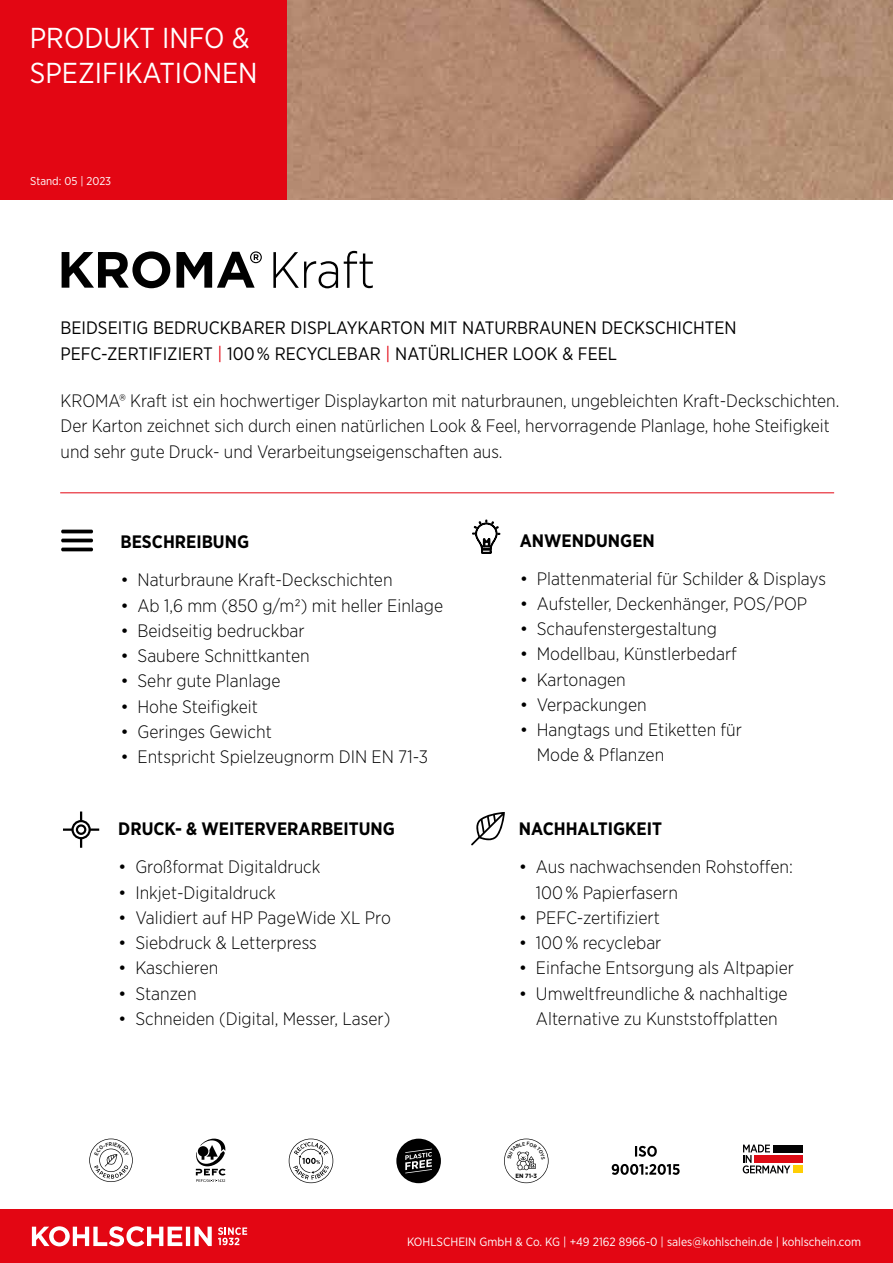
<style>
.page{position:relative;width:893px;height:1263px;background:#fff}
.page>*{position:absolute;margin:0;border:0;box-sizing:border-box;transform-origin:0 0}
.t1{font:28.8px/34.5px "Gotham Narrow";color:#fff}
.t2{font:300 18px/25.2px "Gotham Narrow";color:#000}
.t3{font:18px/25.5px "Gotham Narrow";color:#000}
.t4{font:700 18px "Gotham Narrow";color:#000}
.t5{font:12px "Gotham Narrow";color:#fff}
.t6{font:11.4px "Gotham Narrow";color:#fff}
.t7{font:700 6.15px "Gotham Narrow";color:#000;scale:1.06 1}
.s1{color:#e30613}
.s2{font-family:"Gotham"}
</style>
<div class="page">
<img style="left:286px;top:0;width:607px;height:200px">
<div style="left:0;top:1209px;width:893px;height:54px;background:#e30613"></div>
<div style="left:0;top:0;width:286px;height:200px;background:#e30613"></div>
<svg style="left:62px;top:251px;width:108px;height:37px"></svg>
<svg style="left:177px;top:251px;width:85px;height:37px"></svg>
<svg style="left:273px;top:252px;width:65px;height:36px"></svg>
<svg style="left:344px;top:251px;width:29px;height:37px"></svg>
<svg style="left:32px;top:1226px;width:180px;height:20px"></svg>
<svg style="left:218px;top:1227px;width:29px;height:18px"></svg>
<svg style="left:612px;top:1164px;width:68px;height:11px"></svg>
<svg style="left:635px;top:1146px;width:22px;height:11px"></svg>
<div style="left:773px;top:1144px;width:30px;height:8px;background:#020203"></div>
<div style="left:754px;top:1155px;width:49px;height:8px;background:#dd0b15"></div>
<div style="left:793px;top:1165px;width:10px;height:8px;background:#ffce05"></div>
<svg style="left:743px;top:1144px;width:47px;height:29px"></svg>
<svg style="left:196px;top:1138px;width:30px;height:44px"></svg>
<svg style="left:289px;top:1138px;width:44px;height:45px"></svg>
<div style="left:396px;top:1139px;width:45px;height:44px;background:#000;border-radius:50%"></div>
<svg style="left:405px;top:1148px;width:27px;height:25px"></svg>
<svg style="left:472px;top:519px;width:29px;height:35px"></svg>
<hr style="left:61px;top:530px;width:32px;height:3px;background:#000;border-radius:2px">
<hr style="left:61px;top:539px;width:32px;height:3px;background:#000;border-radius:2px">
<hr style="left:61px;top:548px;width:32px;height:3px;background:#000;border-radius:2px">
<hr style="left:63px;top:828px;width:36px;height:3px;background:#000">
<hr style="left:80px;top:811px;width:2px;height:37px;background:#000">
<svg style="left:70px;top:819px;width:22px;height:21px"></svg>
<hr style="left:60px;top:492px;width:774px;height:1px;background:#e30613">
<svg style="left:471px;top:812px;width:34px;height:33px"></svg>
<svg style="left:89px;top:1138px;width:44px;height:44px"></svg>
<svg style="left:504px;top:1138px;width:45px;height:45px"></svg>
<h1 class="t1" style="left:30px;top:20px;width:229px">PRODUKT INFO &amp;<br>SPEZIFIKATIONEN</h1>
<p class="t6" style="left:30px;top:174px;width:82px">Stand: 05 | 2023</p>
<p class="t3" style="left:61px;top:315px;width:678px">BEIDSEITIG BEDRUCKBARER DISPLAYKARTON MIT NATURBRAUNEN DECKSCHICHTEN<br>PEFC-ZERTIFIZIERT <span class="s1">|</span> 100 % RECYCLEBAR <span class="s1">|</span> NATÜRLICHER LOOK &amp; FEEL</p>
<p class="t2" style="left:61px;top:387px;width:780px">KROMA® Kraft ist ein hochwertiger Displaykarton mit naturbraunen, ungebleichten Kraft-Deckschichten.<br>Der Karton zeichnet sich durch einen natürlichen Look &amp; Feel, hervorragende Planlage, hohe Steifigkeit und sehr gute Druck- und Verarbeitungseigenschaften aus.</p>
<p class="t4" style="left:120px;top:530px;width:130px">BESCHREIBUNG</p>
<p class="t2" style="left:120px;top:567px;width:274px"><span class="s2">•</span> Naturbraune Kraft-Deckschichten</p>
<p class="t2" style="left:120px;top:592px;width:324px"><span class="s2">•</span> Ab 1,6 mm (850 g/m2) mit heller Einlage</p>
<p class="t2" style="left:120px;top:618px;width:186px"><span class="s2">•</span> Beidseitig bedruckbar</p>
<p class="t2" style="left:120px;top:643px;width:191px"><span class="s2">•</span> Saubere Schnittkanten</p>
<p class="t2" style="left:120px;top:668px;width:162px"><span class="s2">•</span> Sehr gute Planlage</p>
<p class="t2" style="left:120px;top:693px;width:139px"><span class="s2">•</span> Hohe Steifigkeit</p>
<p class="t2" style="left:120px;top:719px;width:153px"><span class="s2">•</span> Geringes Gewicht</p>
<p class="t2" style="left:120px;top:744px;width:309px"><span class="s2">•</span> Entspricht Spielzeugnorm DIN EN 71-3</p>
<p class="t4" style="left:118px;top:817px;width:278px">DRUCK- &amp; WEITERVERARBEITUNG</p>
<p class="t2" style="left:118px;top:854px;width:204px"><span class="s2">•</span> Großformat Digitaldruck</p>
<p class="t2" style="left:118px;top:879px;width:159px"><span class="s2">•</span> Inkjet-Digitaldruck</p>
<p class="t2" style="left:118px;top:904px;width:274px"><span class="s2">•</span> Validiert auf HP PageWide XL Pro</p>
<p class="t2" style="left:118px;top:930px;width:200px"><span class="s2">•</span> Siebdruck &amp; Letterpress</p>
<p class="t2" style="left:118px;top:955px;width:102px"><span class="s2">•</span> Kaschieren</p>
<p class="t2" style="left:118px;top:980px;width:80px"><span class="s2">•</span> Stanzen</p>
<p class="t2" style="left:118px;top:1006px;width:273px"><span class="s2">•</span> Schneiden (Digital, Messer, Laser)</p>
<p class="t4" style="left:520px;top:529px;width:137px">ANWENDUNGEN</p>
<p class="t2" style="left:520px;top:565px;width:308px"><span class="s2">•</span> Plattenmaterial für Schilder &amp; Displays</p>
<p class="t2" style="left:520px;top:591px;width:289px"><span class="s2">•</span> Aufsteller, Deckenhänger, POS/POP</p>
<p class="t2" style="left:520px;top:616px;width:199px"><span class="s2">•</span> Schaufenstergestaltung</p>
<p class="t2" style="left:520px;top:641px;width:219px"><span class="s2">•</span> Modellbau, Künstlerbedarf</p>
<p class="t2" style="left:520px;top:666px;width:108px"><span class="s2">•</span> Kartonagen</p>
<p class="t2" style="left:520px;top:692px;width:129px"><span class="s2">•</span> Verpackungen</p>
<p class="t2" style="left:537px;top:717px;width:207px;text-indent:-17px"><span class="s2">•</span> Hangtags und Etiketten für<br>Mode &amp; Pflanzen</p>
<p class="t4" style="left:519px;top:817px;width:145px">NACHHALTIGKEIT</p>
<p class="t2" style="left:536px;top:854px;width:258px;text-indent:-17px"><span class="s2">•</span> Aus nachwachsenden Rohstoffen:<br>100 % Papierfasern</p>
<p class="t2" style="left:519px;top:904px;width:143px"><span class="s2">•</span> PEFC-zertifiziert</p>
<p class="t2" style="left:519px;top:930px;width:144px"><span class="s2">•</span> 100 % recyclebar</p>
<p class="t2" style="left:519px;top:955px;width:277px"><span class="s2">•</span> Einfache Entsorgung als Altpapier</p>
<p class="t2" style="left:519px;top:980px;width:270px;text-align:center"><span class="s2">•</span> Umweltfreundliche &amp; nachhaltige<br>Alternative zu Kunststoffplatten</p>
<p class="t7" style="left:516px;top:1171px;width:22px">EN 71-3</p>
<p class="t5" style="left:407px;top:1234px;width:456px">KOHLSCHEIN GmbH &amp; Co. KG | +49 2162 8966-0 | sales@kohlschein.de | kohlschein.com</p>
</div>
